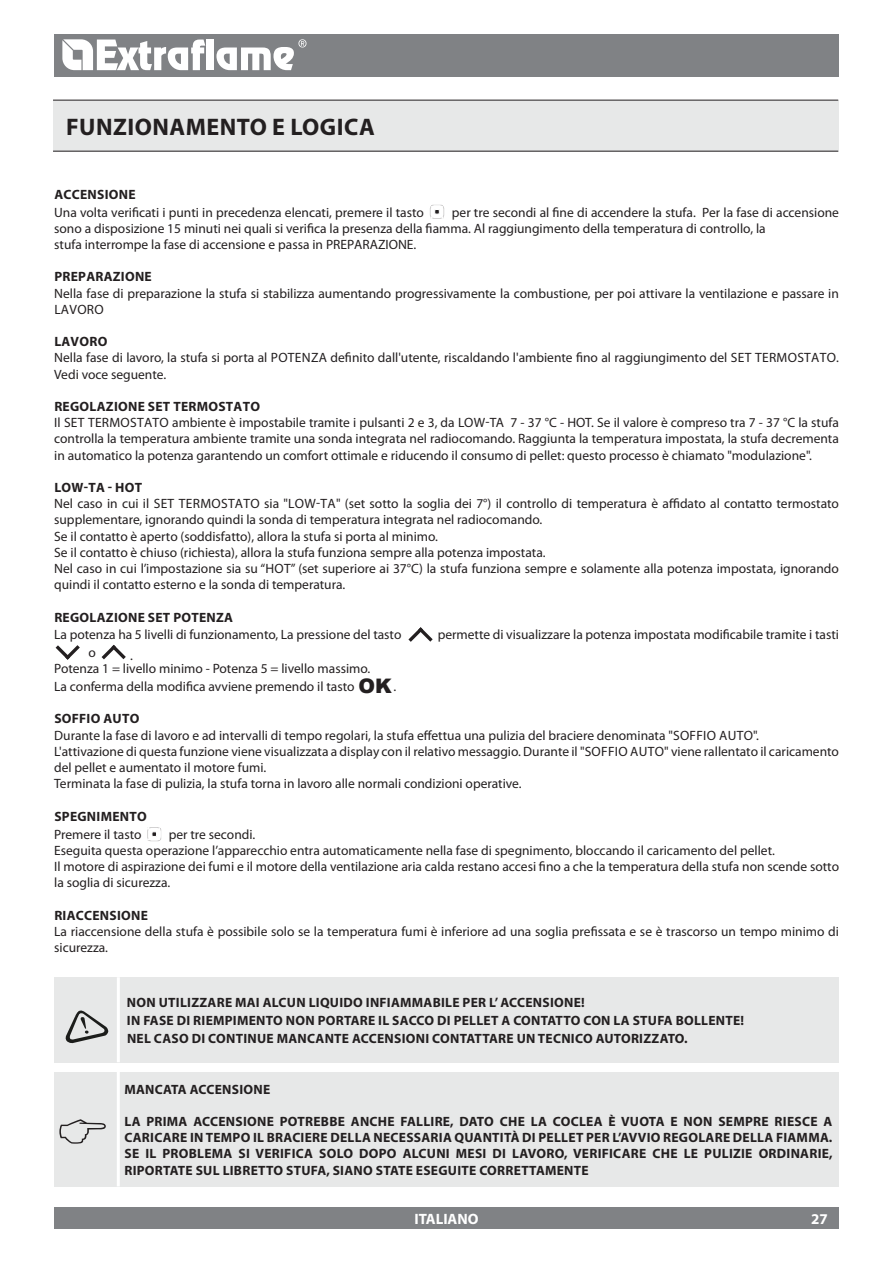
<style>
.page{position:relative;width:893px;height:1263px;background:#fff}
.page>*{position:absolute;margin:0;border:0;box-sizing:border-box;transform-origin:0 0}
.t1{font:700 24px "Myriad Pro";letter-spacing:.02em;color:#231f20}
.t2{font:900 15.45px "Arial";color:#231f20}
.t3{font:700 15px "Myriad Pro";color:#fff}
.t4{font:13.5px/16.2px "Myriad Pro";color:#231f20}
.t5{font:700 13.5px/16.2px "Myriad Pro";letter-spacing:.02em;color:#231f20;text-align:justify}
.t6{font:700 13.5px "Myriad Pro";letter-spacing:-.01em;color:#231f20}
.t7{font:13.5px "Myriad Pro";letter-spacing:.02em;color:#231f20}
.t8{font:900 8.85px "Arial";color:#231f20}
.s1{font-family:"Arial";font-weight:900;font-size:20.1px}
</style>
<div class="page">
<div style="left:54px;top:34px;width:785px;height:43px;background:#808285"></div>
<div style="left:54px;top:1208px;width:785px;height:21px;background:#808285"></div>
<svg style="left:62px;top:39px;width:143px;height:31px"></svg>
<div style="left:207px;top:40px;width:7px;height:30px;background:#fff"></div>
<svg style="left:216px;top:39px;width:90px;height:31px"></svg>
<svg style="left:430px;top:204px;width:14px;height:15px"></svg>
<svg style="left:408px;top:627px;width:25px;height:15px"></svg>
<svg style="left:56px;top:645px;width:24px;height:15px"></svg>
<svg style="left:102px;top:645px;width:24px;height:14px"></svg>
<svg style="left:147px;top:827px;width:15px;height:15px"></svg>
<div style="left:53px;top:100px;width:785px;height:51px;background:#e7e8e8"></div>
<hr style="left:53px;top:100px;width:785px;height:1px;background:#231f20">
<hr style="left:53px;top:151px;width:785px;height:1px;background:#231f20">
<div style="left:54px;top:1071px;width:785px;height:115px;background:#e7e8e8"></div>
<hr style="left:117px;top:1071px;width:3px;height:115px;background:#fff">
<div style="left:54px;top:977px;width:785px;height:85px;background:#e7e8e8"></div>
<hr style="left:117px;top:977px;width:3px;height:85px;background:#fff">
<svg style="left:65px;top:1010px;width:43px;height:34px"></svg>
<h1 class="t1" style="left:66px;top:111px;width:310px">FUNZIONAMENTO E LOGICA</h1>
<p class="t5" style="left:54px;top:185px;width:10px">ACC</p>
<p class="t5" style="left:80px;top:185px;width:57px">ENSIONE</p>
<p class="t4" style="left:54px;top:204px;width:371px">Una volta verificati i punti in precedenza elencati, premere il tasto</p>
<p class="t4" style="left:54px;top:204px;width:786px;text-indent:398px">per tre secondi al fine di accendere la stufa. Per la fase di accensione sono a disposizione 15 minuti nei quali si verifica la presenza della fiamma. Al raggiungimento della temperatura di controllo, la<br>stufa interrompe la fase di accensione e passa in PREPARAZIONE</p>
<p class="t8" style="left:430px;top:223px;width:16px">OK</p>
<p class="t4" style="left:414px;top:236px;width:4px">.</p>
<p class="t5" style="left:54px;top:268px;width:10px">PREPARAZIONE</p>
<p class="t4" style="left:54px;top:285px;width:786px">Nella fase di preparazione la stufa si stabilizza aumentando progressivamente la combustione, per poi attivare la ventilazione e passare in<br>LAVORO</p>
<p class="t5" style="left:54px;top:333px;width:55px">LAVORO</p>
<p class="t4" style="left:54px;top:349px;width:786px">Nella fase di lavoro, la stufa si porta al POTENZA definito dall'utente, riscaldando l'ambiente fino al raggiungimento del SET TERMOSTATO.<br>Vedi voce seguente.</p>
<p class="t5" style="left:54px;top:398px;width:207px">REGOLAZIONE SET TERMOSTATO</p>
<p class="t7" style="left:54px;top:414px;width:85px">Il SET termostat</p>
<p class="t4" style="left:54px;top:414px;width:786px;text-align:justify;text-indent:105px">o ambiente è impostabile tramite i pulsanti 2 e 3, da low-TA 7 - 37 °C - HOT. Se il valore è compreso tra 7 - 37 °C la stufa controlla la temperatura ambiente tramite una sonda integrata nel radiocomando. Raggiunta la temperatura impostata, la stufa decrementa in automatico la potenza garantendo un comfort ottimale e riducendo il consumo di pellet: questo processo è chiamato "modulazione".</p>
<p class="t5" style="left:54px;top:479px;width:87px">LOW-TA - HOT</p>
<p class="t4" style="left:54px;top:495px;width:786px">Nel caso in cui il SET TERMOSTATO sia "LOW-TA" (set sotto la soglia dei 7°) il controllo di temperatura è affidato al contatto termostato supplementare, ignorando quindi la sonda di temperatura integrata nel radiocomando.<br>Se il contatto è aperto (soddisfatto), allora la stufa si porta al minimo.<br>Se il contatto è chiuso (richiesta), allora la stufa funziona sempre alla potenza impostata.<br>Nel caso in cui l’impostazione sia su “HOT” (set superiore ai 37°C) la stufa funziona sempre e solamente alla potenza impostata, ignorando quindi il contatto esterno e la sonda di temperatura.</p>
<p class="t5" style="left:54px;top:608px;width:154px">REGOLAZIONE SET POTENZA</p>
<p class="t4" style="left:54px;top:626px;width:349px">La potenza ha 5 livelli di funzionamento, La pressione del tasto</p>
<p class="t2" style="left:80px;top:569px;width:27px;rotate:-180deg">OK</p>
<p class="t4" style="left:438px;top:626px;width:403px">permette di visualizzare la potenza impostata modificabile tramite i tasti</p>
<p class="t4" style="left:88px;top:644px;width:9px">o</p>
<p class="t4" style="left:54px;top:648px;width:318px;line-height:13.2px;text-indent:76px">.<br>Potenza 1 = livello minimo - Potenza 5 = livello massimo.</p>
<p class="t4" style="left:54px;top:678px;width:343px">La conferma della modifica avviene premendo il tasto <span class="s1">OK</span>.</p>
<p class="t5" style="left:54px;top:710px;width:87px">SOFFIO AUTO</p>
<p class="t4" style="left:54px;top:727px;width:786px">Durante la fase di lavoro e ad intervalli di tempo regolari, la stufa effettua una pulizia del braciere denominata "soffi o auto".<br>L'attivazione di questa funzione viene visualizzata a display con il relativo messaggio. Durante il "soffi o auto" viene rallentato il caricamento del pellet e aumentato il motore fumi.<br>Terminata la fase di pulizia, la stufa torna in lavoro alle normali condizioni operative.</p>
<p class="t5" style="left:54px;top:808px;width:94px">SPEGNIMENTO</p>
<p class="t4" style="left:54px;top:826px;width:89px">Premere il tasto</p>
<p class="t8" style="left:147px;top:846px;width:16px">OK</p>
<p class="t2" style="left:409px;top:718px;width:27px">OK</p>
<p class="t2" style="left:102px;top:736px;width:27px">OK</p>
<p class="t4" style="left:54px;top:826px;width:786px;text-indent:115px">per tre secondi.<br>Eseguita questa operazione l’apparecchio entra automaticamente nella fase di spegnimento, bloccando il caricamento del pellet.<br>Il motore di aspirazione dei fumi e il motore della ventilazione aria calda restano accesi fino a che la temperatura della stufa non scende sotto la soglia di sicurezza.</p>
<p class="t5" style="left:54px;top:907px;width:95px">RIACCENSIONE</p>
<p class="t4" style="left:54px;top:923px;width:786px">La riaccensione della stufa è possibile solo se la temperatura fumi è inferiore ad una soglia prefissata e se è trascorso un tempo minimo di sicurezza.</p>
<p class="t5" style="left:127px;top:994px;width:11px">NON</p>
<p class="t5" style="left:159px;top:994px;width:25px">UTILIZZARE</p>
<p class="t5" style="left:235px;top:994px;width:104px">MAI ALCUN LIQUIDO</p>
<p class="t5" style="left:366px;top:994px;width:30px">INFIAMMABILE</p>
<p class="t5" style="left:463px;top:994px;width:9px">PER</p>
<p class="t5" style="left:489px;top:994px;width:45px">L’ ACCENSIONE</p>
<p class="t5" style="left:581px;top:994px;width:5px">!</p>
<p class="t5" style="left:127px;top:1012px;width:32px">IN FASE</p>
<p class="t5" style="left:177px;top:1012px;width:26px">DI RIEMPIMEN</p>
<p class="t5" style="left:266px;top:1012px;width:30px">TO NON</p>
<p class="t5" style="left:318px;top:1012px;width:10px">POR</p>
<p class="t5" style="left:344px;top:1012px;width:16px">TARE</p>
<p class="t5" style="left:378px;top:1012px;width:84px">IL SACCODI PELLE</p>
<p class="t6" style="left:491px;top:1011px;width:194px">T A CONTATTO CON LA STUFA BOLLEN</p>
<p class="t5" style="left:725px;top:1012px;width:20px">TE!</p>
<p class="t5" style="left:127px;top:1030px;width:562px">NEL CASO DI CONTINUE MANCANTE ACCENSIONI CONTATTARE UN TECNICO AUTORIZZATO.</p>
<p class="t5" style="left:124px;top:1080px;width:147px">MANCATA ACCENSIONE</p>
<p class="t5" style="left:124px;top:1113px;width:710px">LA PRIMA ACCENSIONE POTREBBE ANCHE FALLIRE, DATO CHE LA COCLEA È VUOTA E NON SEMPRE RIESCE A CARICARE IN TEMPO IL BRACIERE DELLA NECESSARIA QUANTITÀ DI PELLET PER L’AVVIO REGOLARE DELLA F IAMMA.<br>SE IL PROBLEMA SI VERIFICA SOLO DOPO ALCUNI MESI DI LAVORO, VERIFICARE CHE LE PULIZIE ORDINARIE, RIPORTATE SUL LIBRETTO STUFA, SIANO STATE ESEGUITE CORRETTAMENTE</p>
<p class="t3" style="left:414px;top:1209px;width:66px">ITALIANO</p>
<p class="t3" style="left:811px;top:1209px;width:18px">27</p>
</div>
